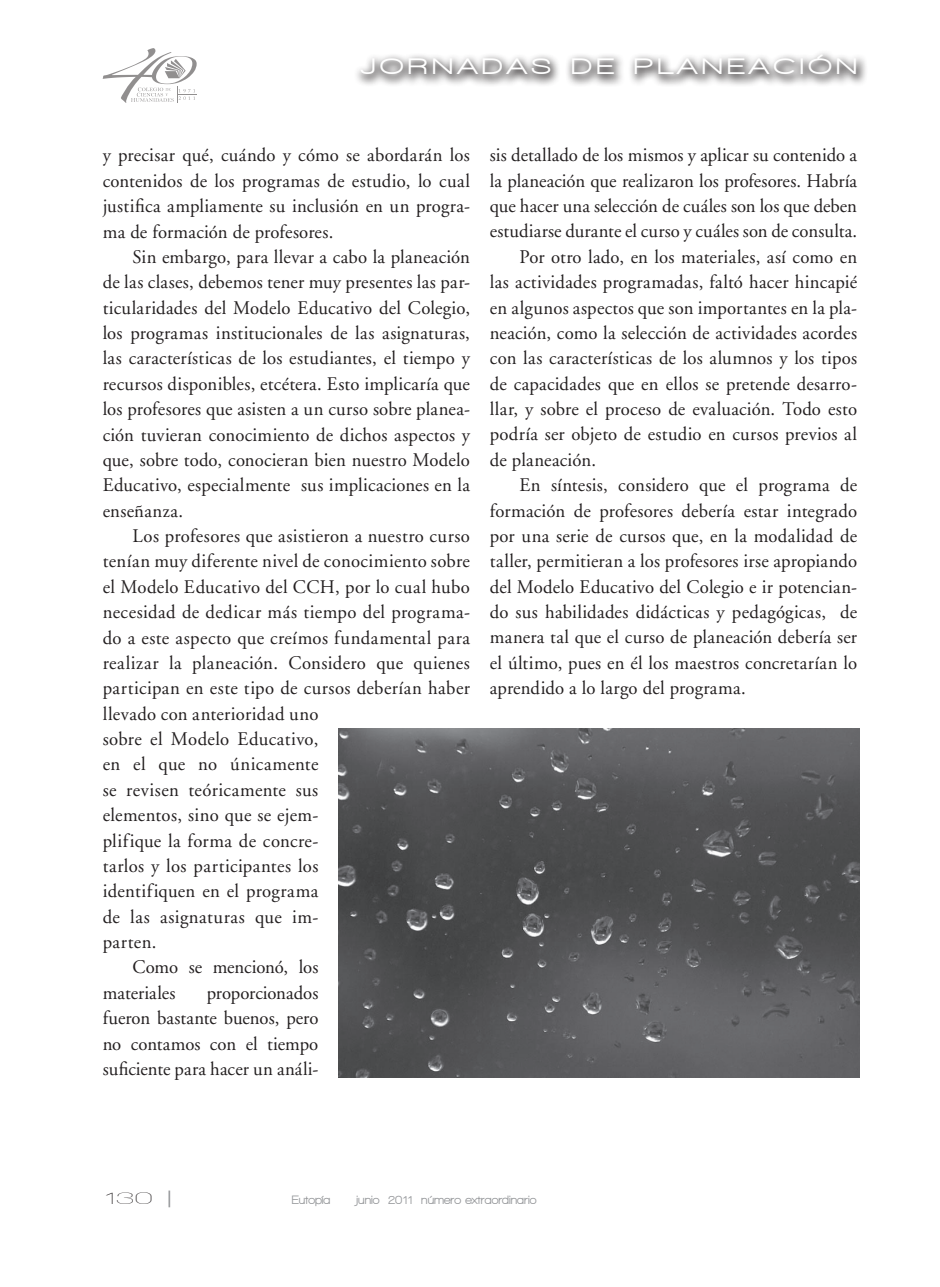
<style>
.page{position:relative;width:940px;height:1287px;background:#fff}
.page>*{position:absolute;margin:0;border:0;box-sizing:border-box;transform-origin:0 0}
.t1{font:900 22.75px "Walkway Expand";letter-spacing:.2em;color:#fff}
.t2{font:19.25px/25.4px "Adobe Garamond";letter-spacing:.015em;color:#231f20;text-align:justify}
.t3{font:19.25px "Adobe Garamond";letter-spacing:-.01em;color:#231f20}
.t4{font:17.5px "Walkway Ultra Expand";color:#231f20}
.t5{font:800 12.25px "Walkway";color:#939598}
.s1{font-family:"Verdana";color:#939598}
</style>
<div class="page">
<svg style="left:103px;top:48px;width:94px;height:55px"></svg>
<div style="left:354px;top:50px;width:514px;height:37px;background:#231f20;opacity:.81"></div>
<img style="left:338px;top:729px;width:521px;height:349px">
<p class="t1" style="left:360px;top:54px;width:498px">JORNADAS DE PLANEACIÓN</p>
<p class="t2" style="left:103px;top:143px;width:369px">y precisar qué, cuándo y cómo se abordarán los contenidos de los programas de estudio, lo cual justifica ampliamente su inclusión en un progra&shy;ma de formación de profesores.</p>
<p class="t2" style="left:103px;top:245px;width:369px;text-indent:30px">Sin embargo, para llevar a cabo la planeación de las clases, debemos tener muy presentes las par&shy;ticularidades del Modelo Educativo del Colegio, los programas institucionales de las asignaturas, las características de los estudiantes, el tiempo y recursos disponibles, etcétera. Esto implicaría que los profesores que asisten a un curso sobre planea&shy;ción tuvieran conocimiento de dichos aspectos y que, sobre todo, conocieran bien nuestro Modelo Educativo, especialmente sus implicaciones en la enseñanza.</p>
<p class="t2" style="left:132px;top:524px;width:339px">Los profesores que asistieron a nuestro curso</p>
<p class="t2" style="left:103px;top:549px;width:369px">tenían muy diferente nivel de conocimiento sobre</p>
<p class="t2" style="left:103px;top:574px;width:369px">el Modelo Educativo del CCH, por lo cual hubo</p>
<p class="t2" style="left:103px;top:600px;width:369px">necesidad de dedicar más tiempo del programa-</p>
<p class="t2" style="left:103px;top:625px;width:369px">do a este aspecto que creímos fundamental para</p>
<p class="t2" style="left:103px;top:651px;width:369px">realizar la planeación. Considero que quienes</p>
<p class="t2" style="left:103px;top:676px;width:369px">participan en este tipo de cursos deberían haber</p>
<p class="t2" style="left:103px;top:701px;width:217px">llevado con anterioridad uno</p>
<p class="t2" style="left:103px;top:727px;width:217px">sobre el Modelo Educativo,</p>
<p class="t2" style="left:103px;top:752px;width:217px">en el que no únicamente</p>
<p class="t2" style="left:103px;top:777px;width:217px">se revisen teóricamente sus</p>
<p class="t2" style="left:103px;top:803px;width:217px">elementos, sino que se ejem-</p>
<p class="t2" style="left:103px;top:828px;width:217px">plifique la forma de concre-</p>
<p class="t2" style="left:103px;top:853px;width:217px">tarlos y los participantes los</p>
<p class="t2" style="left:103px;top:879px;width:217px">identifiquen en el programa</p>
<p class="t2" style="left:103px;top:904px;width:217px">de las asignaturas que im-</p>
<p class="t2" style="left:103px;top:930px;width:55px">parten.</p>
<p class="t3" style="left:132px;top:957px;width:187px">Como se mencionó, los</p>
<p class="t2" style="left:103px;top:980px;width:74px">materiales</p>
<p class="t2" style="left:103px;top:980px;width:217px;text-indent:104px">proporcionados fueron bastante buenos, pero no contamos con el tiempo suficiente para hacer un análi-</p>
<p class="t2" style="left:490px;top:143px;width:369px">sis detallado de los mismos y aplicar su contenido a</p>
<p class="t2" style="left:490px;top:168px;width:369px">la planeación que realizaron los profesores. Habría</p>
<p class="t2" style="left:490px;top:194px;width:369px">que hacer una selección de cuáles son los que deben</p>
<p class="t2" style="left:490px;top:219px;width:369px">estudiarse durante el curso y cuáles son de consulta.</p>
<p class="t2" style="left:519px;top:244px;width:339px">Por otro lado, en los materiales, así como en</p>
<p class="t2" style="left:490px;top:270px;width:369px">las actividades programadas, faltó hacer hincapié</p>
<p class="t2" style="left:490px;top:295px;width:369px">en algunos aspectos que son importantes en la pla-</p>
<p class="t2" style="left:490px;top:321px;width:369px">neación, como la selección de actividades acordes</p>
<p class="t2" style="left:490px;top:346px;width:369px">con las características de los alumnos y los tipos</p>
<p class="t2" style="left:490px;top:371px;width:369px">de capacidades que en ellos se pretende desarro-</p>
<p class="t2" style="left:490px;top:397px;width:369px">llar, y sobre el proceso de evaluación. Todo esto</p>
<p class="t2" style="left:490px;top:422px;width:369px">podría ser objeto de estudio en cursos previos al</p>
<p class="t2" style="left:490px;top:447px;width:108px">de planeación.</p>
<p class="t2" style="left:519px;top:473px;width:339px">En síntesis, considero que el programa de</p>
<p class="t2" style="left:490px;top:498px;width:369px">formación de profesores debería estar integrado</p>
<p class="t2" style="left:490px;top:524px;width:369px">por una serie de cursos que, en la modalidad de</p>
<p class="t2" style="left:490px;top:549px;width:369px">taller, permitieran a los profesores irse apropiando</p>
<p class="t2" style="left:490px;top:574px;width:369px">del Modelo Educativo del Colegio e ir potencian-</p>
<p class="t2" style="left:490px;top:600px;width:369px">do sus habilidades didácticas y pedagógicas, de</p>
<p class="t2" style="left:490px;top:625px;width:369px">manera tal que el curso de planeación debería ser</p>
<p class="t2" style="left:490px;top:650px;width:369px">el último, pues en él los maestros concretarían lo</p>
<p class="t2" style="left:490px;top:676px;width:257px">aprendido a lo largo del programa.</p>
<p class="t4" style="left:103px;top:1188px;width:72px">130 <span class="s1">|</span></p>
<p class="t5" style="left:292px;top:1193px;width:40px">Eutopía</p>
<p class="t5" style="left:356px;top:1193px;width:181px">junio 2011 número extraordinario</p>
</div>
